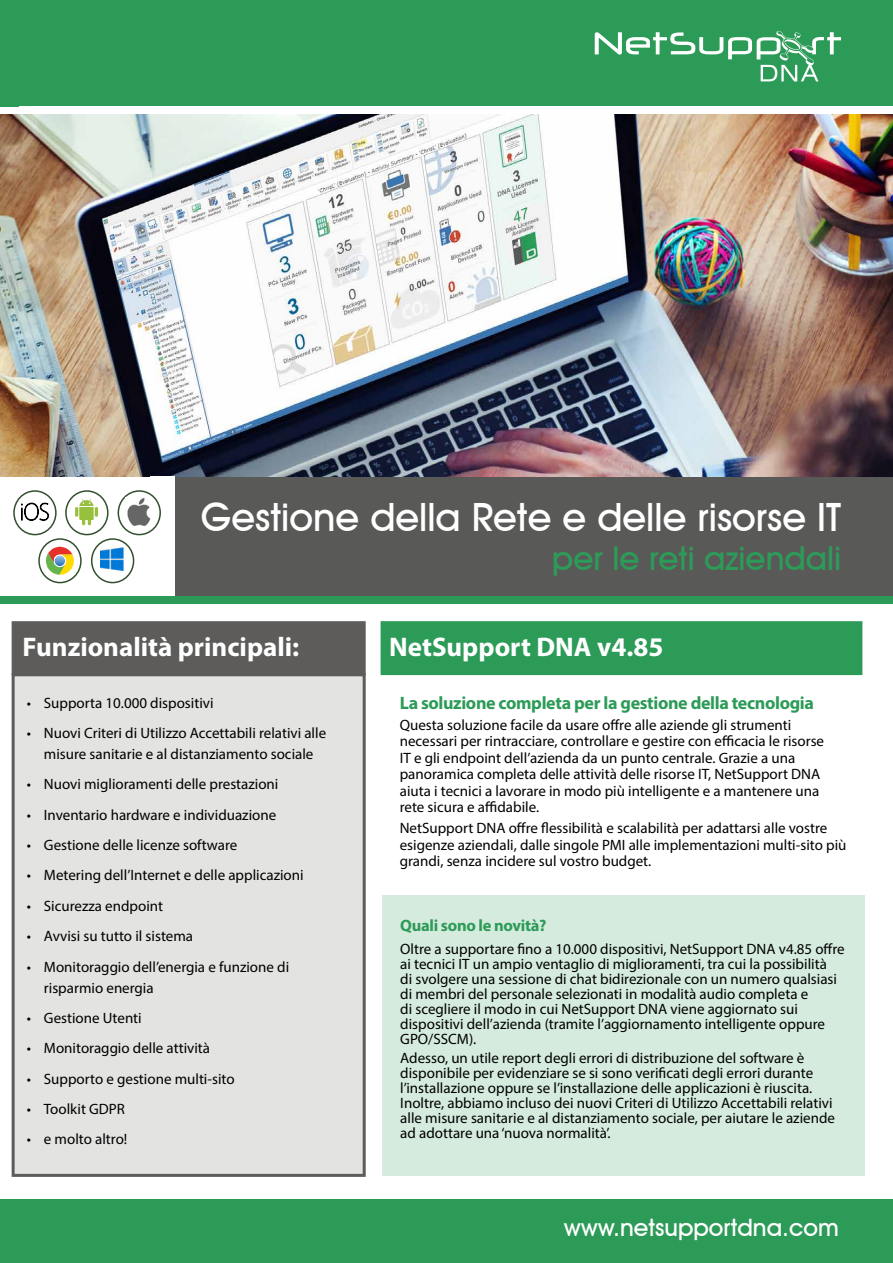
<style>
.page{position:relative;width:893px;height:1263px;background:#fff}
.page>*{position:absolute;margin:0;border:0;box-sizing:border-box;transform-origin:0 0}
.t1{font:500 39px "Avant Garde IT Cby BT";color:#fff}
.t2{font:500 33px "Avant Garde IT Cby BT";color:#2d9b58}
.t3{font:700 27px "Myriad Pro";color:#fff}
.t4{font:500 24px "Avant Garde IT Cby BT";color:#fff}
.t5{font:700 18px "Myriad Pro";letter-spacing:-.02em;color:#2d9b58}
.t6{font:700 16.5px "Myriad Pro";letter-spacing:-.02em;color:#2d9b58}
.t7{font:15px/15px "Myriad Pro";color:#000}
</style>
<div class="page">
<div style="left:0;top:595px;width:893px;height:9px;background:#2d9b58"></div>
<div style="left:0;top:0;width:893px;height:106px;background:#2d9b58"></div>
<div style="left:0;top:1199px;width:893px;height:64px;background:#2d9b58"></div>
<svg style="left:595px;top:30px;width:246px;height:51px"></svg>
<div style="left:162px;top:476px;width:731px;height:119px;background:#595958"></div>
<div style="left:12px;top:621px;width:354px;height:54px;background:#5d5c5b;border:3px solid #5e5d5c"></div>
<div style="left:12px;top:673px;width:354px;height:504px;background:#e3e3e2;border:3px solid #5d5c5b"></div>
<div style="left:381px;top:621px;width:481px;height:54px;background:#2d9b58;border:3px solid #2d9b58"></div>
<img style="left:0;top:115px;width:893px;height:361px">
<div style="left:150px;top:476px;width:24px;height:119px;background:#fff"></div>
<svg style="left:39px;top:539px;width:42px;height:44px"></svg>
<div style="left:38px;top:538px;width:44px;height:45px;border:2px solid #324f2e;border-radius:50%"></div>
<div style="left:13px;top:490px;width:44px;height:45px;border:2px solid #324f2e;border-radius:50%"></div>
<div style="left:65px;top:490px;width:44px;height:45px;border:2px solid #324f2e;border-radius:50%"></div>
<svg style="left:46px;top:547px;width:28px;height:28px"></svg>
<svg style="left:21px;top:503px;width:28px;height:18px"></svg>
<svg style="left:118px;top:491px;width:42px;height:44px"></svg>
<div style="left:118px;top:490px;width:43px;height:45px;border:2px solid #324f2e;border-radius:50%"></div>
<svg style="left:75px;top:499px;width:23px;height:26px"></svg>
<img style="left:126px;top:498px;width:26px;height:29px">
<div style="left:91px;top:538px;width:43px;height:45px;border:2px solid #324f2e;border-radius:50%"></div>
<img style="left:101px;top:547px;width:23px;height:24px">
<div style="left:382px;top:896px;width:482px;height:280px;background:#d5ebde"></div>
<h1 class="t1" style="left:201px;top:493px;width:642px">Gestione della Rete e delle risorse IT</h1>
<h2 class="t2" style="left:552px;top:538px;width:290px">per le reti aziendali</h2>
<h3 class="t3" style="left:23px;top:629px;width:278px">Funzionalità principali:</h3>
<h3 class="t3" style="left:389px;top:629px;width:276px">NetSupport DNA v4.85</h3>
<p class="t7" style="left:27px;top:695px;width:188px">• Supporta 10.000 dispositivi</p>
<p class="t7" style="left:27px;top:722px;width:301px;line-height:21px;text-align:center">• Nuovi Criteri di Utilizzo Accettabili relativi alle misure sanitarie e al distanziamento sociale</p>
<p class="t7" style="left:27px;top:776px;width:253px">• Nuovi miglioramenti delle prestazioni</p>
<p class="t7" style="left:27px;top:807px;width:251px">• Inventario hardware e individuazione</p>
<p class="t7" style="left:27px;top:837px;width:212px">• Gestione delle licenze software</p>
<p class="t7" style="left:27px;top:868px;width:278px">• Metering dell’Internet e delle applicazioni</p>
<p class="t7" style="left:27px;top:898px;width:138px">• Sicurezza endpoint</p>
<p class="t7" style="left:27px;top:928px;width:168px">• Avvisi su tutto il sistema</p>
<p class="t7" style="left:44px;top:956px;width:247px;line-height:21px;text-indent:-17px">• Monitoraggio dell’energia e funzione di risparmio energia</p>
<p class="t7" style="left:27px;top:1010px;width:116px">• Gestione Utenti</p>
<p class="t7" style="left:27px;top:1040px;width:185px">• Monitoraggio delle attività</p>
<p class="t7" style="left:27px;top:1071px;width:209px">• Supporto e gestione multi-sito</p>
<p class="t7" style="left:27px;top:1101px;width:100px">• Toolkit GDPR</p>
<p class="t7" style="left:27px;top:1131px;width:102px">• e molto altro!</p>
<p class="t5" style="left:400px;top:691px;width:416px">La soluzione completa per la gestione della tecnologia</p>
<p class="t7" style="left:400px;top:716px;width:426px;line-height:16.5px">Questa soluzione facile da usare offre alle aziende gli strumenti necessari per rintracciare, controllare e gestire con efficacia le risorse IT e gli endpoint dell’azienda da un punto centrale. Grazie a una panoramica completa delle attività delle risorse IT, NetSupport DNA aiuta i tecnici a lavorare in modo più intelligente e a mantenere una rete sicura e affidabile.</p>
<p class="t7" style="left:400px;top:820px;width:448px;line-height:16.5px">NetSupport DNA offre flessibilità e scalabilità per adattarsi alle vostre esigenze aziendali, dalle singole PMI alle implementazioni multi-sito più grandi, senza incidere sul vostro budget.</p>
<p class="t6" style="left:400px;top:915px;width:148px">Quali sono le novità?</p>
<p class="t7" style="left:400px;top:941px;width:446px">Oltre a supportare fino a 10.000 dispositivi, NetSupport DNA v4.85 offre ai tecnici IT un ampio ventaglio di miglioramenti, tra cui la possibilità<br>di svolgere una sessione di chat bidirezionale con un numero qualsiasi di membri del personale selezionati in modalità audio completa e<br>di scegliere il modo in cui NetSupport DNA viene aggiornato sui dispositivi dell’azienda (tramite l’aggiornamento intelligente oppure GPO/SSCM).</p>
<p class="t7" style="left:400px;top:1050px;width:436px">Adesso, un utile report degli errori di distribuzione del software è disponibile per evidenziare se si sono verificati degli errori durante l’installazione oppure se l’installazione delle applicazioni è riuscita.<br>Inoltre, abbiamo incluso dei nuovi Criteri di Utilizzo Accettabili relativi alle misure sanitarie e al distanziamento sociale, per aiutare le aziende ad adottare una ‘nuova normalità’.</p>
<h3 class="t4" style="left:564px;top:1212px;width:277px">www.netsupportdna.com</h3>
</div>
